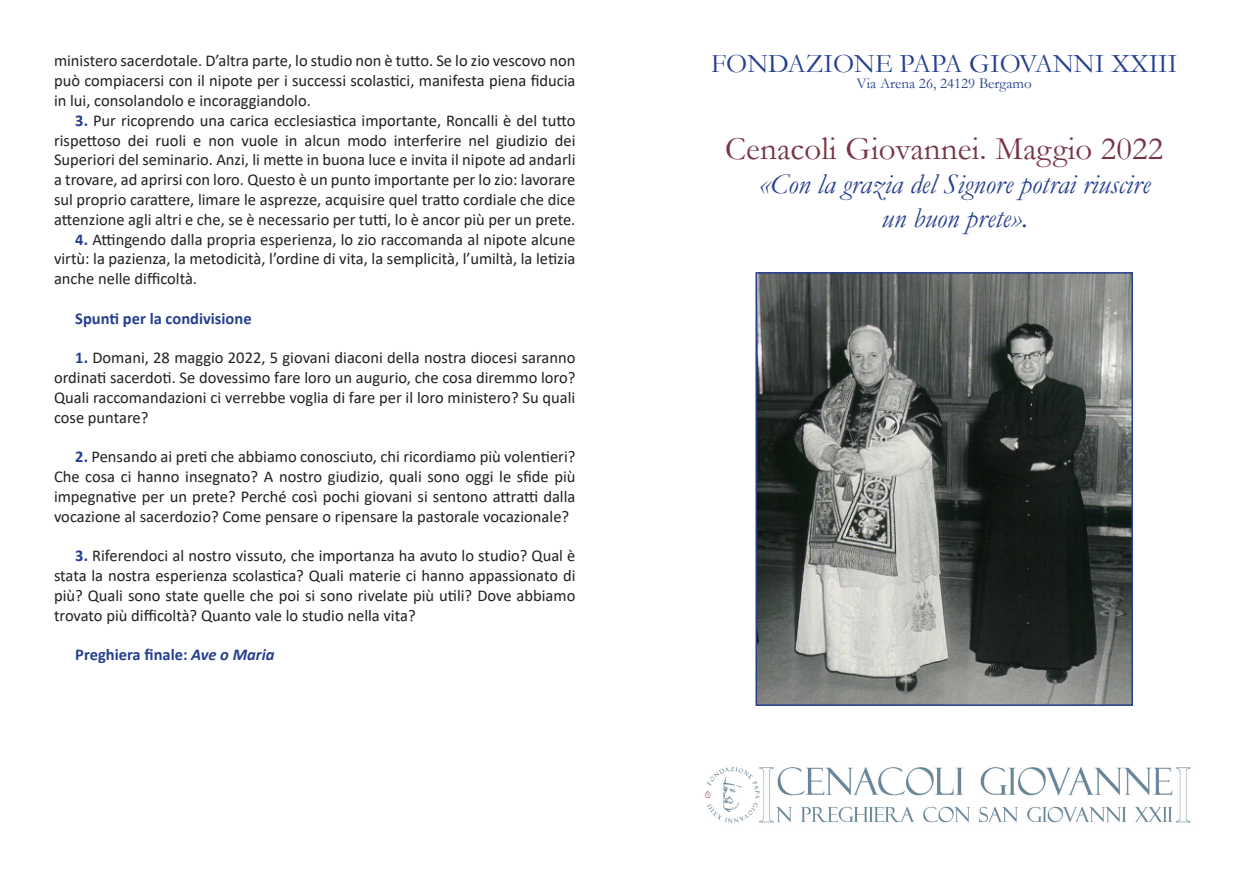
<style>
.page{position:relative;width:1259px;height:893px;background:#fff}
.page>*{position:absolute;margin:0;border:0;box-sizing:border-box;transform-origin:0 0}
.t1{font:33px "Garamond";letter-spacing:.005em;color:#783443}
.t2{font:italic 28.5px/34.2px "Garamond";color:#253f8e;text-align:center}
.t3{font:27px "Garamond";color:#253f8e}
.t4{font:16.5px/19.8px "Calibri";color:#231f20;text-align:justify}
.t5{font:700 16.5px "Calibri";color:#253f8e}
.t6{font:15px "Garamond";color:#253f8e}
.s1{font-weight:700;color:#253f8e}
.s2{font-style:italic}
</style>
<div class="page">
<img style="left:705px;top:767px;width:486px;height:56px">
<img style="left:758px;top:275px;width:372px;height:428px">
<div style="left:755px;top:272px;width:378px;height:434px;border:2px solid #253f8e"></div>
<p class="t4" style="left:54px;top:51px;width:523px">ministero sacerdotale. D’altra parte, lo studio non è tutto. Se lo zio vescovo non può compiacersi con il nipote per i successi scolastici, manifesta piena fiducia in lui, consolandolo e incoraggiandolo.</p>
<p class="t4" style="left:54px;top:110px;width:523px;text-indent:21px"><span class="s1">3.</span> Pur ricoprendo una carica ecclesiastica importante, Roncalli è del tutto rispettoso dei ruoli e non vuole in alcun modo interferire nel giudizio dei Superiori del seminario. Anzi, li mette in buona luce e invita il nipote ad andarli a trovare, ad aprirsi con loro. Questo è un punto importante per lo zio: lavorare sul proprio carattere, limare le asprezze, acquisire quel tratto cordiale che dice attenzione agli altri e che, se è necessario per tutti, lo è ancor più per un prete.</p>
<p class="t4" style="left:54px;top:229px;width:523px;text-indent:21px"><span class="s1">4.</span> Attingendo dalla propria esperienza, lo zio raccomanda al nipote alcune virtù: la pazienza, la metodicità, l’ordine di vita, la semplicità, l’umiltà, la letizia anche nelle difficoltà.</p>
<p class="t5" style="left:75px;top:307px;width:178px">Spunti per la condivisione</p>
<p class="t4" style="left:54px;top:348px;width:523px;text-indent:21px"><span class="s1">1.</span> Domani, 28 maggio 2022, 5 giovani diaconi della nostra diocesi saranno ordinati sacerdoti. Se dovessimo fare loro un augurio, che cosa diremmo loro?<br>Quali raccomandazioni ci verrebbe voglia di fare per il loro ministero? Su quali cose puntare?</p>
<p class="t4" style="left:54px;top:447px;width:523px;text-indent:21px"><span class="s1">2.</span> Pensando ai preti che abbiamo conosciuto, chi ricordiamo più volentieri?<br>Che cosa ci hanno insegnato? A nostro giudizio, quali sono oggi le sfide più impegnative per un prete? Perché così pochi giovani si sentono attratti dalla vocazione al sacerdozio? Come pensare o ripensare la pastorale vocazionale?</p>
<p class="t4" style="left:54px;top:546px;width:523px;text-indent:21px"><span class="s1">3.</span> Riferendoci al nostro vissuto, che importanza ha avuto lo studio? Qual è stata la nostra esperienza scolastica? Quali materie ci hanno appassionato di più? Quali sono state quelle che poi si sono rivelate più utili? Dove abbiamo trovato più difficoltà? Quanto vale lo studio nella vita?</p>
<p class="t5" style="left:75px;top:643px;width:201px">Preghiera finale: <span class="s2">Ave o Maria</span></p>
<h3 class="t3" style="left:711px;top:45px;width:468px">FONDAZIONE PAPA GIOVANNI XXIII</h3>
<p class="t6" style="left:856px;top:73px;width:177px">Via Arena 26, 24129 Bergamo</p>
<h1 class="t1" style="left:725px;top:126px;width:440px">Cenacoli Giovannei. Maggio 2022</h1>
<h2 class="t2" style="left:759px;top:166px;width:393px">«Con la grazia del Signore potrai riuscire un buon prete».</h2>
</div>
